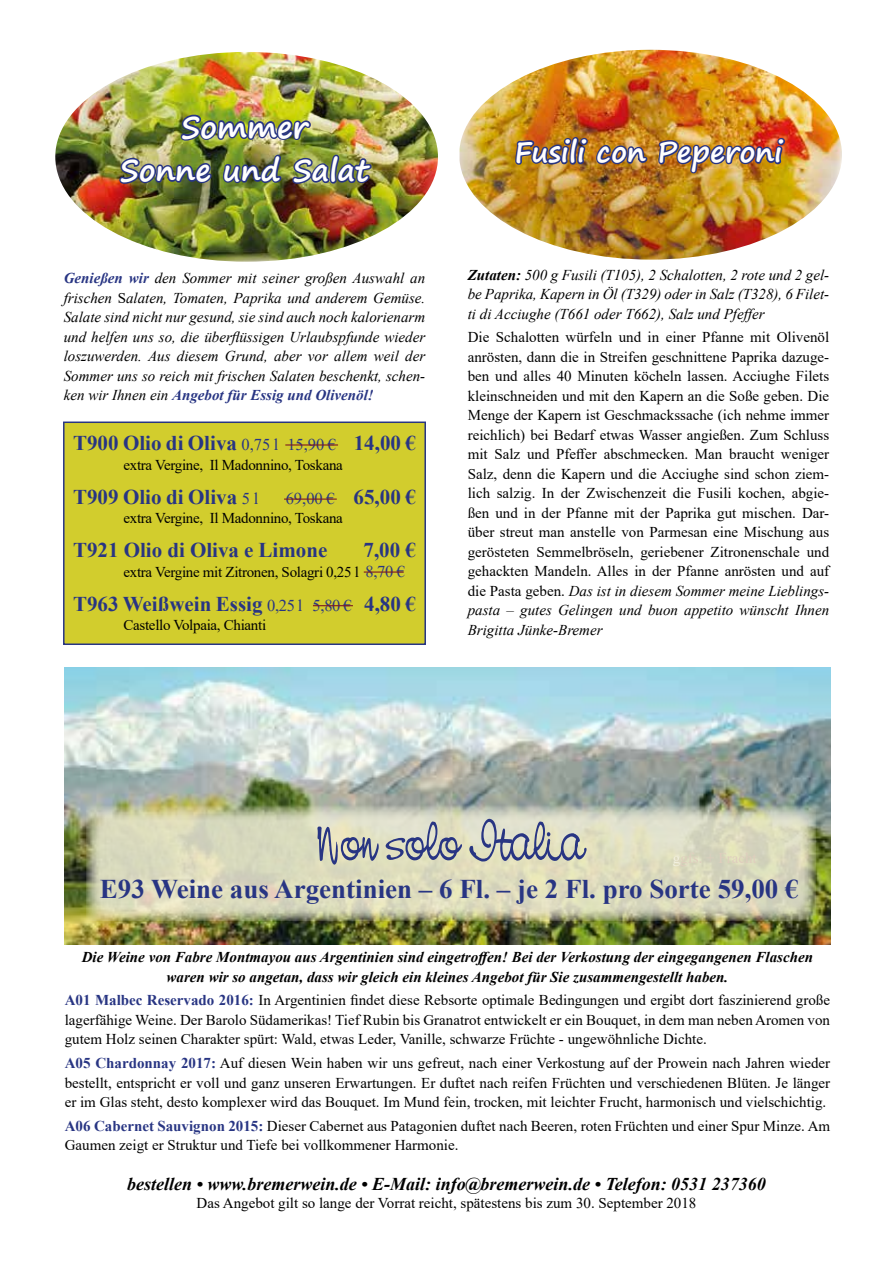
<style>
.page{position:relative;width:893px;height:1263px;background:#fff}
.page>*{position:absolute;margin:0;border:0;box-sizing:border-box;transform-origin:0 0}
.t1{font:52.5px "Nevison Cas D";color:#283583}
.t2{font:700 30px/43.2px "Segoe Print";color:#fff;text-align:center}
.t3{font:700 28.5px "Segoe Print";color:#fff}
.t4{font:700 27px "Times New Roman";color:#283583}
.t5{font:700 21px "Times New Roman";color:#283583}
.t6{font:italic 700 18px "Times New Roman";color:#000}
.t7{font:16.5px "Times New Roman";color:#283583}
.t8{font:15px/19.5px "Times New Roman";color:#000;text-align:justify}
.t9{font:italic 15px/19.5px "Times New Roman";color:#000;text-align:justify}
.t10{font:italic 700 15px/19.5px "Times New Roman";color:#000;text-align:center}
.t11{font:15px "Times New Roman";letter-spacing:-.02em;color:#000}
.s1{font-weight:700;color:#283583}
.s2{font-style:normal}
.s3{font-weight:400;font-size:16.5px}
.s4{font-weight:700;font-size:21px}
.s5{font-size:16.5px;color:#283583}
.s6{font-weight:700}
.s7{font-style:italic}
</style>
<div class="page">
<img style="left:459px;top:50px;width:383px;height:210px">
<img style="left:65px;top:668px;width:765px;height:276px">
<img style="left:514px;top:107px;width:136px;height:80px">
<img style="left:657px;top:97px;width:130px;height:90px">
<div style="left:64px;top:422px;width:361px;height:222px;background:#d2cd2d"></div>
<div style="left:63px;top:421px;width:363px;height:224px;border:2px solid #283583"></div>
<hr style="left:285px;top:444px;width:53px;height:2px;background:#7f1a22">
<hr style="left:284px;top:498px;width:53px;height:2px;background:#7f1a22">
<hr style="left:364px;top:571px;width:40px;height:2px;background:#7f1a22">
<hr style="left:313px;top:605px;width:40px;height:1px;background:#7f1a22">
<svg style="left:86px;top:806px;width:730px;height:115px;background:#d3d3b5"></svg>
<img style="left:55px;top:52px;width:383px;height:210px">
<img style="left:117px;top:112px;width:256px;height:91px">
<h2 class="t2" style="left:120px;top:104px;width:251px">Sommer<br>Sonne und Salat</h2>
<p class="t9" style="left:64px;top:268px;width:363px"><span class="s1">Genießen wir</span> den Sommer mit seiner großen Auswahl an frischen <span class="s2">S</span>alaten, Tomaten, Paprika und anderem Gemüse.<br>Salate sind nicht nur gesund, sie sind auch noch kalorienarm und helfen uns so, die überflüssigen Urlaubspfunde wieder loszuwerden. Aus diesem Grund, aber vor allem weil der Sommer uns so reich mit frischen Salaten beschenkt, schen&shy;ken wir Ihnen ein <span class="s1">Angebot für Essig und Olivenöl!</span></p>
<h3 class="t5" style="left:73px;top:428px;width:344px">T900 Olio di Oliva <span class="s3">0,75 l 15,90 €</span> 14,00 €</h3>
<p class="t11" style="left:123px;top:454px;width:221px">extra Vergine, Il Madonnino, Toskana</p>
<h3 class="t5" style="left:73px;top:481px;width:187px">T909 Olio di Oliva <span class="s3">5 l</span></h3>
<p class="t7" style="left:286px;top:486px;width:132px">69,00 € <span class="s4">65,00 €</span></p>
<p class="t11" style="left:123px;top:507px;width:221px">extra Vergine, Il Madonnino, Toskana</p>
<h3 class="t5" style="left:73px;top:535px;width:256px">T921 Olio di Oliva e Limone</h3>
<h3 class="t5" style="left:363px;top:535px;width:54px">7,00 €</h3>
<p class="t11" style="left:123px;top:561px;width:283px">extra Vergine mit Zitronen, Solagri 0,25 l <span class="s5">8,70 €</span></p>
<h3 class="t5" style="left:73px;top:588px;width:344px">T963 Weißwein Essig <span class="s3">0,25 l 5,80 €</span> 4,80 €</h3>
<p class="t11" style="left:123px;top:614px;width:144px">Castello Volpaia, Chianti</p>
<h3 class="t3" style="left:514px;top:126px;width:269px">Fusili con Peperoni</h3>
<p class="t9" style="left:468px;top:264px;width:363px"><span class="s6">Zutaten:</span> 500 g Fusili (T105), 2 Schalotten, 2 rote und 2 gel&shy;be Paprika, Kapern in Öl (T329) oder in Salz (T328), 6 Filet&shy;ti di Acciughe (T661 oder T662), Salz und Pfeffer</p>
<p class="t8" style="left:468px;top:327px;width:363px">Die Schalotten würfeln und in einer Pfanne mit Olivenöl anrösten, dann die in Streifen geschnittene Paprika dazuge&shy;ben und alles 40 Minuten köcheln lassen. Acciughe Filets kleinschneiden und mit den Kapern an die Soße geben. Die Menge der Kapern ist Geschmackssache (ich nehme immer reichlich) bei Bedarf etwas Wasser angießen. Zum Schluss mit Salz und Pfeffer abschmecken. Man braucht weniger Salz, denn die Kapern und die Acciughe sind schon ziem&shy;lich salzig. In der Zwischenzeit die Fusili kochen, abgie&shy;ßen und in der Pfanne mit der Paprika gut mischen. Dar&shy;über streut man anstelle von Parmesan eine Mischung aus gerösteten Semmelbröseln, geriebener Zitronenschale und gehackten Mandeln. Alles in der Pfanne anrösten und auf die Pasta geben. <span class="s7">Das ist in diesem Sommer meine Lieblings&shy;pasta – gutes Gelingen und buon appetito wünscht Ihnen Brigitta Jünke-Bremer</span></p>
<h1 class="t1" style="left:315px;top:810px;width:271px">Non solo Italia</h1>
<h3 class="t4" style="left:100px;top:869px;width:700px">E93 Weine aus Argentinien – 6 Fl. – je 2 Fl. pro Sorte 59,00 €</h3>
<p class="t10" style="left:82px;top:947px;width:733px">Die Weine von Fabre Montmayou aus Argentinien sind eingetroffen! Bei der Verkostung der eingegangenen Flaschen waren wir so angetan, dass wir gleich ein kleines Angebot für Sie zusammengestellt haben.</p>
<p class="t8" style="left:65px;top:990px;width:767px"><span class="s1">A01 Malbec Reservado 2016:</span> In Argentinien findet diese Rebsorte optimale Bedingungen und ergibt dort faszinierend große lagerfähige Weine. Der Barolo Südamerikas! Tief Rubin bis Granatrot entwickelt er ein Bouquet, in dem man neben Aromen von gutem Holz seinen Charakter spürt: Wald, etwas Leder, Vanille, schwarze Früchte - ungewöhnliche Dichte.</p>
<p class="t8" style="left:65px;top:1053px;width:767px"><span class="s1">A05 Chardonnay 2017:</span> Auf diesen Wein haben wir uns gefreut, nach einer Verkostung auf der Prowein nach Jahren wieder bestellt, entspricht er voll und ganz unseren Erwartungen. Er duftet nach reifen Früchten und verschiedenen Blüten. Je länger er im Glas steht, desto komplexer wird das Bouquet. Im Mund fein, trocken, mit leichter Frucht, harmonisch und vielschichtig.</p>
<p class="t8" style="left:65px;top:1116px;width:767px"><span class="s1">A06 Cabernet Sauvignon 2015:</span> Dieser Cabernet aus Patagonien duftet nach Beeren, roten Früchten und einer Spur Minze. Am<br>Gaumen zeigt er Struktur und Tiefe bei vollkommener Harmonie.</p>
<p class="t6" style="left:127px;top:1171px;width:640px">bestellen • www.bremerwein.de • E-Mail: info@bremerwein.de • Telefon: 0531 237360</p>
<p class="t8" style="left:197px;top:1192px;width:501px">Das Angebot gilt so lange der Vorrat reicht, spätestens bis zum 30. September 2018</p>
</div>
